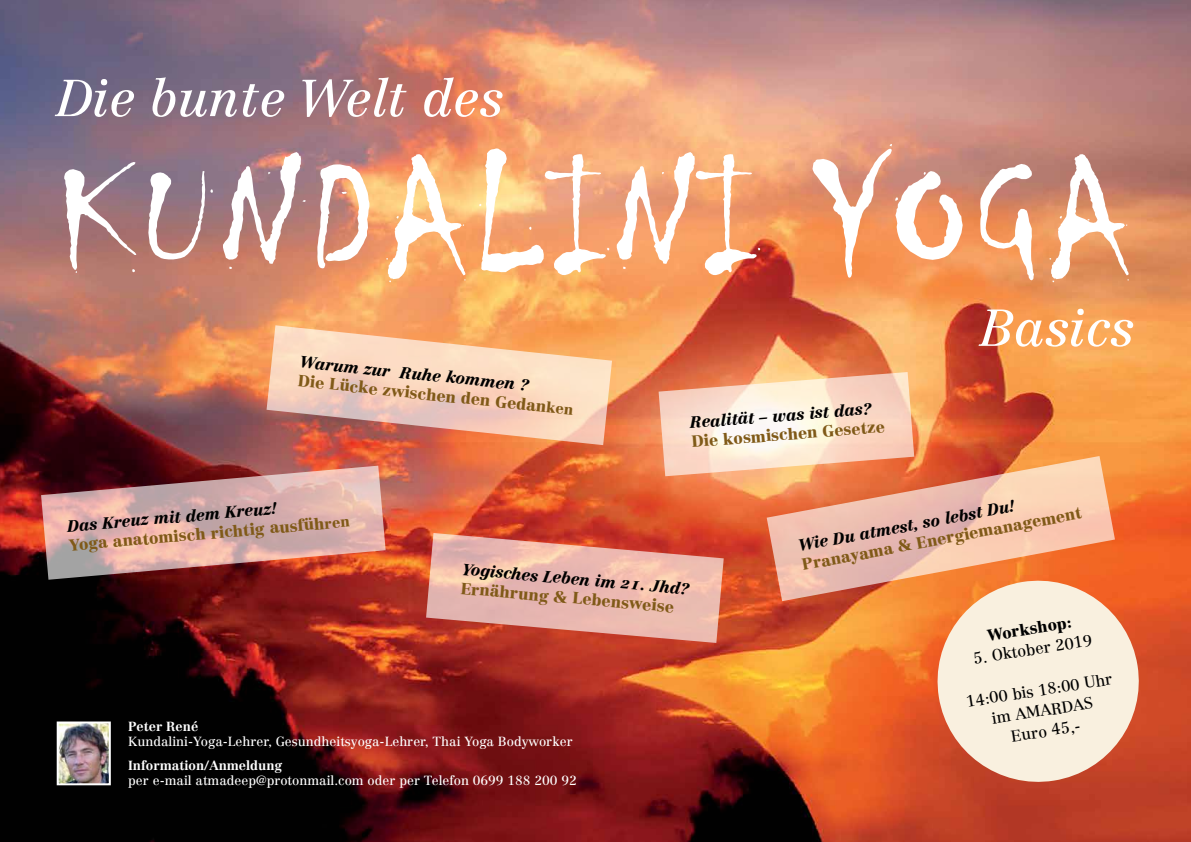
<style>
.page{position:relative;width:1191px;height:842px;background:#fff}
.page>*{position:absolute;margin:0;border:0;box-sizing:border-box;transform-origin:0 0}
.t1{font:171px "Chiller";letter-spacing:.03em;color:#fff}
.t2{font:51px "Centennial Italic Os F";color:#fff}
.t3{font:900 16px "Centennial";color:#805a18}
.t4{font:16px "Centennial Black Italic Os F";color:#000}
.t5{font:15.8px/20.7px "Centennial";color:#000;text-align:center}
.t6{font:900 15.8px "Centennial";color:#000}
.t7{font:13px "Centennial";color:#fff}
.t8{font:700 13px "Centennial";color:#fff}
.s1{font-size:14.5px}
</style>
<div class="page">
<img style="left:0;top:0;width:1191px;height:842px">
<svg style="left:930px;top:573px;width:216px;height:216px;background:#eec4ac"></svg>
<img style="left:60px;top:724px;width:48px;height:58px">
<div style="left:57px;top:721px;width:54px;height:64px;border:2px solid #fff"></div>
<svg style="left:658px;top:372px;width:256px;height:104px;background:#f8d7c1"></svg>
<svg style="left:266px;top:325px;width:346px;height:120px;background:#efbb9d"></svg>
<svg style="left:41px;top:466px;width:345px;height:114px;background:#be8985"></svg>
<svg style="left:426px;top:533px;width:297px;height:110px;background:#e29b8e"></svg>
<svg style="left:766px;top:456px;width:349px;height:145px;background:#eea785"></svg>
<h2 class="t2" style="left:57px;top:68px;width:448px">Die bunte Welt des</h2>
<h1 class="t1" style="left:57px;top:127px;width:1076px">KUNDALINI YOGA</h1>
<h2 class="t2" style="left:980px;top:297px;width:155px">Basics</h2>
<p class="t4" style="left:301px;top:352px;width:231px;rotate:6deg">Warum zur Ruhe kommen ?</p>
<p class="t3" style="left:299px;top:371px;width:278px;rotate:6deg">Die Lücke zwischen den Gedan<span class="s1">ken</span></p>
<p class="t4" style="left:689px;top:412px;width:183px;rotate:-4deg">Realität – was ist das?</p>
<p class="t3" style="left:691px;top:431px;width:195px;rotate:-4deg">Die kosmischen Gesetze</p>
<p class="t4" style="left:66px;top:516px;width:212px;rotate:-5deg">Das Kreuz mit dem Kreuz!</p>
<p class="t3" style="left:68px;top:535px;width:283px;rotate:-5deg">Yoga anatomisch richtig ausfüh<span class="s1">ren</span></p>
<p class="t4" style="left:463px;top:559px;width:229px;rotate:5deg">Yogisches Leben im 21. Jhd?</p>
<p class="t3" style="left:462px;top:578px;width:215px;rotate:5deg">Ernährung &amp; Lebensweise</p>
<p class="t8" style="left:128px;top:718px;width:72px">Peter René</p>
<p class="t7" style="left:128px;top:734px;width:446px">Kundalini-Yoga-Lehrer, Gesundheitsyoga-Lehrer, Thai Yoga Bodyworker</p>
<p class="t8" style="left:128px;top:757px;width:156px">Information/Anmeldung</p>
<p class="t7" style="left:128px;top:773px;width:450px">per e-mail atmadeep@protonmail.com oder per Telefon 0699 188 200 92</p>
<p class="t4" style="left:797px;top:537px;width:221px;rotate:-11deg">Wie Du atmest, so lebst Du!</p>
<p class="t3" style="left:800px;top:556px;width:285px;rotate:-11deg">Pranayama &amp; Energiemanagement</p>
<p class="t6" style="left:986px;top:626px;width:86px;rotate:-9deg">Workshop:</p>
<p class="t5" style="left:971px;top:648px;width:122px;rotate:-9deg">5. Oktober 2019</p>
<p class="t5" style="left:964px;top:691px;width:149px;rotate:-9deg">14:00 bis 18:00 Uhr im AMARDAS<br>Euro 45,-</p>
</div>
